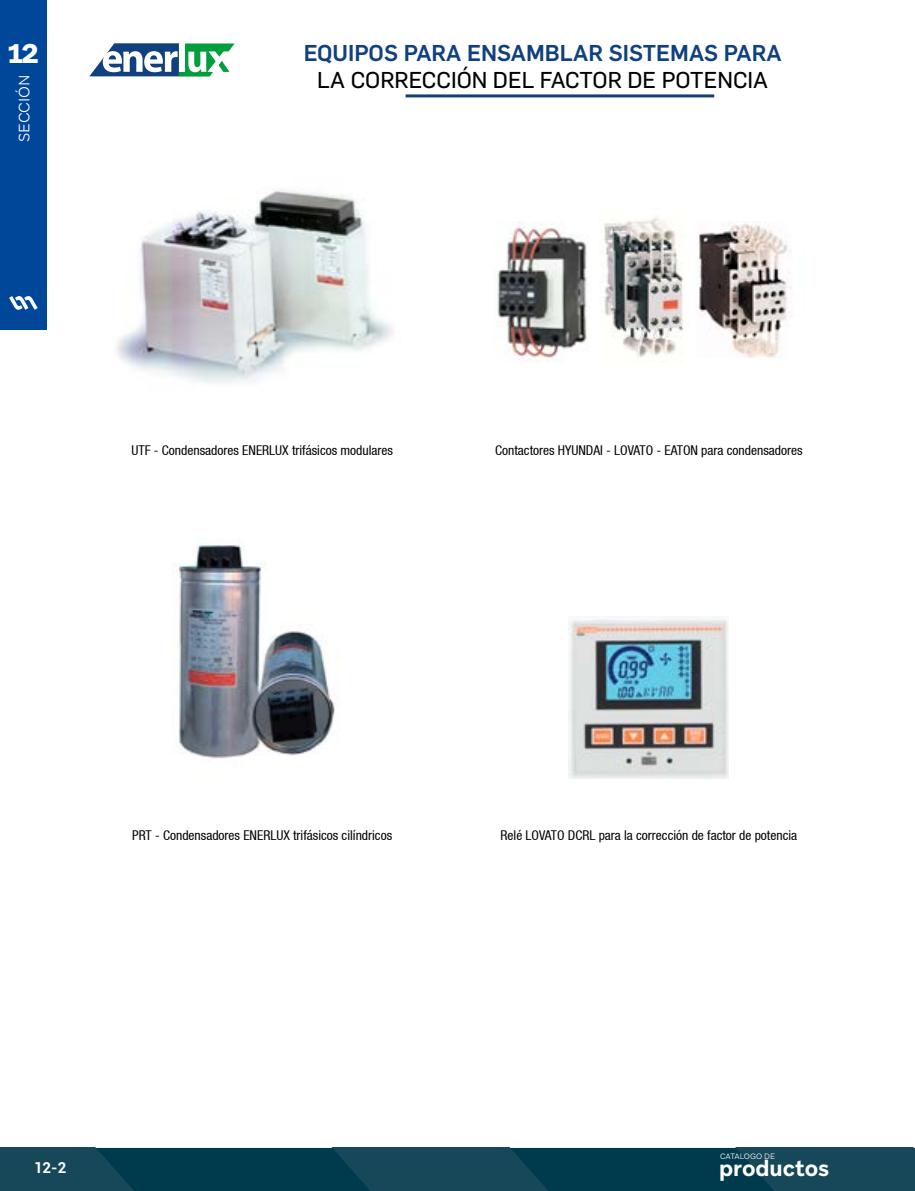
<style>
.page{position:relative;width:915px;height:1191px;background:#fff}
.page>*{position:absolute;margin:0;border:0;box-sizing:border-box;transform-origin:0 0}
.t1{font:900 27px "Aribau Grotesk";color:#fff}
.t2{font:500 22.5px "Flama";color:#10407e}
.t3{font:22.5px "Flama Basic";color:#000}
.t4{font:700 22.2px "Aribau Grotesk";color:#fff}
.t5{font:300 15px "Aribau Grotesk";color:#fff}
.t6{font:700 15px "Roboto";color:#fff}
.t7{font:condensed 13.5px "Helvetica 57";color:#000}
.t8{font:300 7.8px "Aribau Grotesk";letter-spacing:-.005em;color:#fff}
</style>
<div class="page">
<hr style="left:405px;top:94px;width:309px;height:3px;background:#10407e">
<svg style="left:89px;top:43px;width:145px;height:34px"></svg>
<div style="left:0;top:0;width:47px;height:330px;background:#004699"></div>
<svg style="left:9px;top:296px;width:29px;height:14px"></svg>
<svg style="left:0;top:1147px;width:914px;height:44px;background:#0d4355"></svg>
<img style="left:175px;top:543px;width:163px;height:216px">
<img style="left:116px;top:190px;width:277px;height:193px">
<img style="left:568px;top:617px;width:160px;height:161px">
<img style="left:599px;top:218px;width:85px;height:140px">
<img style="left:493px;top:221px;width:96px;height:140px">
<img style="left:697px;top:223px;width:94px;height:134px">
<h1 class="t1" style="left:8px;top:36px;width:33px">12</h1>
<p class="t5" style="left:15px;top:142px;width:69px;rotate:-90deg">SECCIÓN</p>
<h2 class="t2" style="left:303px;top:36px;width:479px">EQUIPOS PARA ENSAMBLAR SISTEMAS PARA</h2>
<h2 class="t3" style="left:317px;top:64px;width:452px">LA CORRECCIÓN DEL FACTOR DE POTENCIA</h2>
<p class="t7" style="left:131px;top:442px;width:263px">UTF - Condensadores ENERLUX trifásicos modulares</p>
<p class="t7" style="left:495px;top:442px;width:309px">Contactores HYUNDAI - LOVATO - EATON para condensadores</p>
<p class="t7" style="left:132px;top:827px;width:261px">PRT - Condensadores ENERLUX trifásicos cilíndricos</p>
<p class="t7" style="left:500px;top:827px;width:298px">Relé LOVATO DCRL para la corrección de factor de potencia</p>
<p class="t6" style="left:34px;top:1157px;width:34px">12-2</p>
<p class="t8" style="left:719px;top:1151px;width:57px">CATALOGO DE</p>
<h3 class="t4" style="left:719px;top:1154px;width:111px">productos</h3>
</div>
